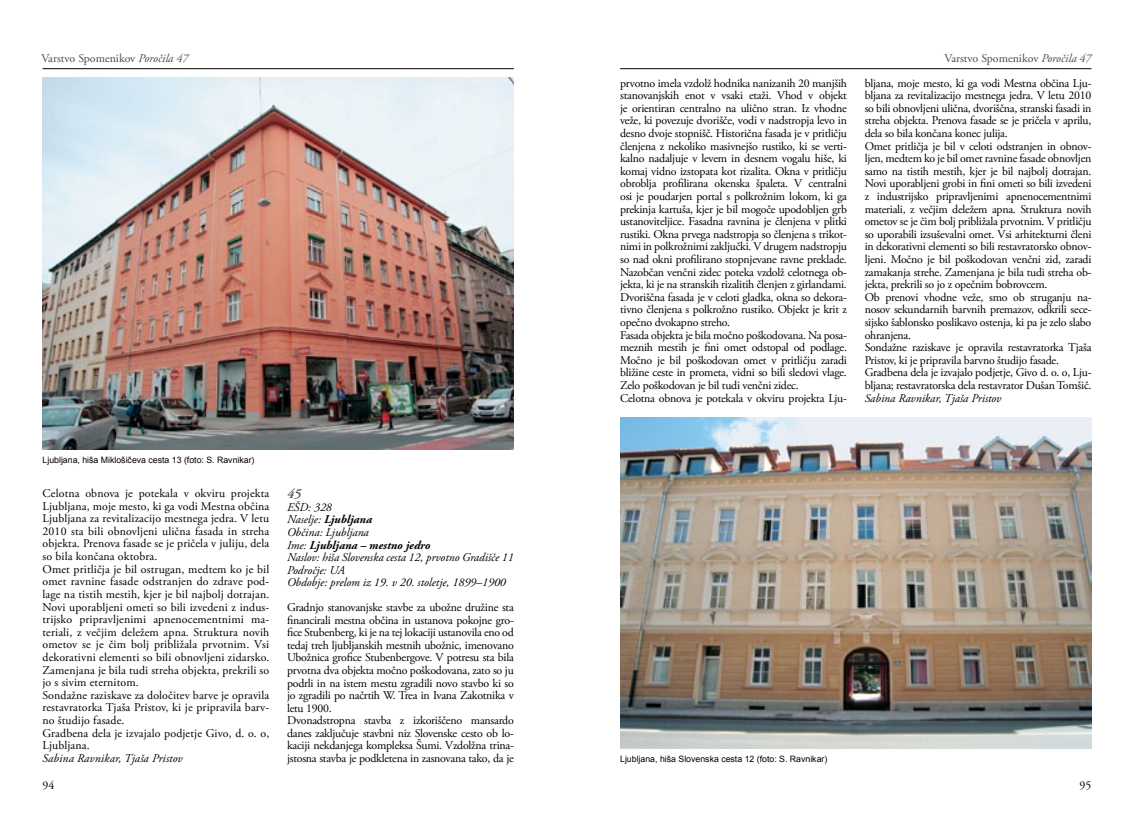
<style>
.page{position:relative;width:1134px;height:815px;background:#fff}
.page>*{position:absolute;margin:0;border:0;box-sizing:border-box;transform-origin:0 0}
.tekst{font:italic 600 13.75px "Adobe Garamond Pro";color:#45503d}
.tekst-2{font:11.88px/12.6px "Adobe Garamond Pro";letter-spacing:-.02em;color:#000;text-align:justify}
.tekst-3{font:italic 11.88px "Adobe Garamond Pro";color:#000}
.t1{font:11.88px "Adobe Garamond Pro";color:#45503d}
.tekst-4{font:11.88px/12.6px "Adobe Garamond Pro";letter-spacing:.01em;color:#000}
.tekst-5{font:italic 700 11.88px "Adobe Garamond Pro";color:#000}
.tekst-6{font:8.75px "Arial";color:#000}
.s1{font-style:italic}
.s2{font-weight:400}
</style>
<div class="page">
<hr style="left:43px;top:68px;width:471px;height:1px;background:#000">
<hr style="left:620px;top:68px;width:471px;height:1px;background:#000">
<img style="left:43px;top:78px;width:471px;height:372px">
<img style="left:620px;top:418px;width:471px;height:330px">
<p class="t1" style="left:41px;top:51px;width:149px">Varstvo Spomenikov <span class="s1">Poročila 47</span></p>
<p class="t1" style="left:944px;top:51px;width:149px">Varstvo Spomenikov <span class="s1">Poročila 47</span></p>
<p class="tekst-6" style="left:43px;top:455px;width:214px">Ljubljana, hiša Miklošičeva cesta 13 (foto: S. Ravnikar)</p>
<p class="tekst-2" style="left:43px;top:487px;width:228px">Celotna obnova je potekala v okviru projekta Ljubljana, moje mesto, ki ga vodi Mestna občina Ljubljana za revitalizacijo mestnega jedra. V letu 2010 sta bili obnovljeni ulična fasada in streha objekta. Prenova fasade se je pričela v juliju, dela so bila končana oktobra.</p>
<p class="tekst-2" style="left:43px;top:563px;width:228px">Omet pritličja je bil ostrugan, medtem ko je bil omet ravnine fasade odstranjen do zdrave pod&shy;lage na tistih mestih, kjer je bil najbolj dotrajan.<br>Novi uporabljeni ometi so bili izvedeni z indus&shy;trijsko pripravljenimi apnenocementnimi ma&shy;teriali, z večjim deležem apna. Struktura novih ometov se je čim bolj približala prvotnim. Vsi dekorativni elementi so bili obnovljeni zidarsko.<br>Zamenjana je bila tudi streha objekta, prekrili so jo s sivim eternitom.</p>
<p class="tekst-2" style="left:43px;top:689px;width:228px">Sondažne raziskave za določitev barve je opravila restavratorka Tjaša Pristov, ki je pripravila barv&shy;no študijo fasade.</p>
<p class="tekst-4" style="left:43px;top:727px;width:228px">Gradbena dela je izvajalo podjetje Givo, d. o. o,<br>Ljubljana.</p>
<p class="tekst-3" style="left:43px;top:751px;width:142px">Sabina Ravnikar, Tjaša Pristov</p>
<p class="tekst" style="left:287px;top:486px;width:16px">45</p>
<p class="tekst-3" style="left:287px;top:500px;width:46px">EŠD: 328</p>
<p class="tekst-5" style="left:287px;top:513px;width:87px"><span class="s2">Naselje:</span> Ljubljana</p>
<p class="tekst-3" style="left:287px;top:525px;width:83px">Občina: Ljubljana</p>
<p class="tekst-5" style="left:287px;top:538px;width:145px"><span class="s2">Ime:</span> Ljubljana – mestno jedro</p>
<p class="tekst-3" style="left:287px;top:550px;width:228px">Naslov: hiša Slovenska cesta 12, prvotno Gradišče 11</p>
<p class="tekst-3" style="left:287px;top:563px;width:59px">Področje: UA</p>
<p class="tekst-3" style="left:287px;top:575px;width:220px">Obdobje: prelom iz 19. v 20. stoletje, 1899–1900</p>
<p class="tekst-2" style="left:287px;top:602px;width:228px">Gradnjo stanovanjske stavbe za ubožne družine sta financirali mestna občina in ustanova pokojne gro&shy;fice Stubenberg, ki je na tej lokaciji ustanovila eno od tedaj treh ljubljanskih mestnih ubožnic, imenovano Ubožnica grofice Stubenbergove. V potresu sta bila prvotna dva objekta močno poškodovana, zato so ju podrli in na istem mestu zgradili novo stavbo ki so jo zgradili po načrtih W. Trea in Ivana Zakotnika v letu 1900.</p>
<p class="tekst-2" style="left:287px;top:715px;width:228px">Dvonadstropna stavba z izkoriščeno mansardo danes zaključuje stavbni niz Slovenske cesto ob lo&shy;kaciji nekdanjega kompleksa Šumi. Vzdolžna trina&shy;jstosna stavba je podkletena in zasnovana tako, da je</p>
<p class="tekst-2" style="left:620px;top:77px;width:228px">prvotno imela vzdolž hodnika nanizanih 20 manjših stanovanjskih enot v vsaki etaži. Vhod v objekt je orientiran centralno na ulično stran. Iz vhodne veže, ki povezuje dvorišče, vodi v nadstropja levo in desno dvoje stopnišč. Historična fasada je v pritličju členjena z nekoliko masivnejšo rustiko, ki se verti&shy;kalno nadaljuje v levem in desnem vogalu hiše, ki komaj vidno izstopata kot rizalita. Okna v pritličju obroblja profilirana okenska špaleta. V centralni osi je poudarjen portal s polkrožnim lokom, ki ga prekinja kartuša, kjer je bil mogoče upodobljen grb ustanoviteljice. Fasadna ravnina je členjena v plitki rustiki. Okna prvega nadstropja so členjena s trikot&shy;nimi in polkrožnimi zaključki. V drugem nadstropju so nad okni profilirano stopnjevane ravne preklade.<br>Nazobčan venčni zidec poteka vzdolž celotnega ob&shy;jekta, ki je na stranskih rizalitih členjen z girlandami.<br>Dvoriščna fasada je v celoti gladka, okna so dekora&shy;tivno členjena s polkrožno rustiko. Objekt je krit z opečno dvokapno streho.</p>
<p class="tekst-2" style="left:620px;top:329px;width:228px">Fasada objekta je bila močno poškodovana. Na posa&shy;meznih mestih je fini omet odstopal od podlage.<br>Močno je bil poškodovan omet v pritličju zaradi bližine ceste in prometa, vidni so bili sledovi vlage.<br>Zelo poškodovan je bil tudi venčni zidec.</p>
<p class="tekst-2" style="left:620px;top:392px;width:228px">Celotna obnova je potekala v okviru projekta Lju-</p>
<p class="tekst-2" style="left:865px;top:77px;width:228px">bljana, moje mesto, ki ga vodi Mestna občina Lju&shy;bljana za revitalizacijo mestnega jedra. V letu 2010 so bili obnovljeni ulična, dvoriščna, stranski fasadi in streha objekta. Prenova fasade se je pričela v aprilu, dela so bila končana konec julija.</p>
<p class="tekst-2" style="left:865px;top:140px;width:228px">Omet pritličja je bil v celoti odstranjen in obnov&shy;ljen, medtem ko je bil omet ravnine fasade obnovljen samo na tistih mestih, kjer je bil najbolj dotrajan.<br>Novi uporabljeni grobi in fini ometi so bili izvedeni z industrijsko pripravljenimi apnenocementnimi materiali, z večjim deležem apna. Struktura novih ometov se je čim bolj približala prvotnim. V pritličju so uporabili izsuševalni omet. Vsi arhitekturni členi in dekorativni elementi so bili restavratorsko obnov&shy;ljeni. Močno je bil poškodovan venčni zid, zaradi zamakanja strehe. Zamenjana je bila tudi streha ob&shy;jekta, prekrili so jo z opečnim bobrovcem.</p>
<p class="tekst-2" style="left:865px;top:291px;width:228px">Ob prenovi vhodne veže, smo ob struganju na&shy;nosov sekundarnih barvnih premazov, odkrili sece&shy;sijsko šablonsko poslikavo ostenja, ki pa je zelo slabo ohranjena.</p>
<p class="tekst-2" style="left:865px;top:342px;width:228px">Sondažne raziskave je opravila restavratorka Tjaša<br>Pristov, ki je pripravila barvno študijo fasade.</p>
<p class="tekst-2" style="left:865px;top:367px;width:228px">Gradbena dela je izvajalo podjetje, Givo d. o. o, Lju&shy;bljana; restavratorska dela restavrator Dušan Tomšič.</p>
<p class="tekst-3" style="left:865px;top:391px;width:138px">Sabina Ravnikar, Tjaša Pristov</p>
<p class="tekst-6" style="left:620px;top:753px;width:209px">Ljubljana, hiša Slovenska cesta 12 (foto: S. Ravnikar)</p>
<p class="tekst-2" style="left:43px;top:779px;width:13px">94</p>
<p class="tekst-2" style="left:1079px;top:779px;width:13px">95</p>
</div>
